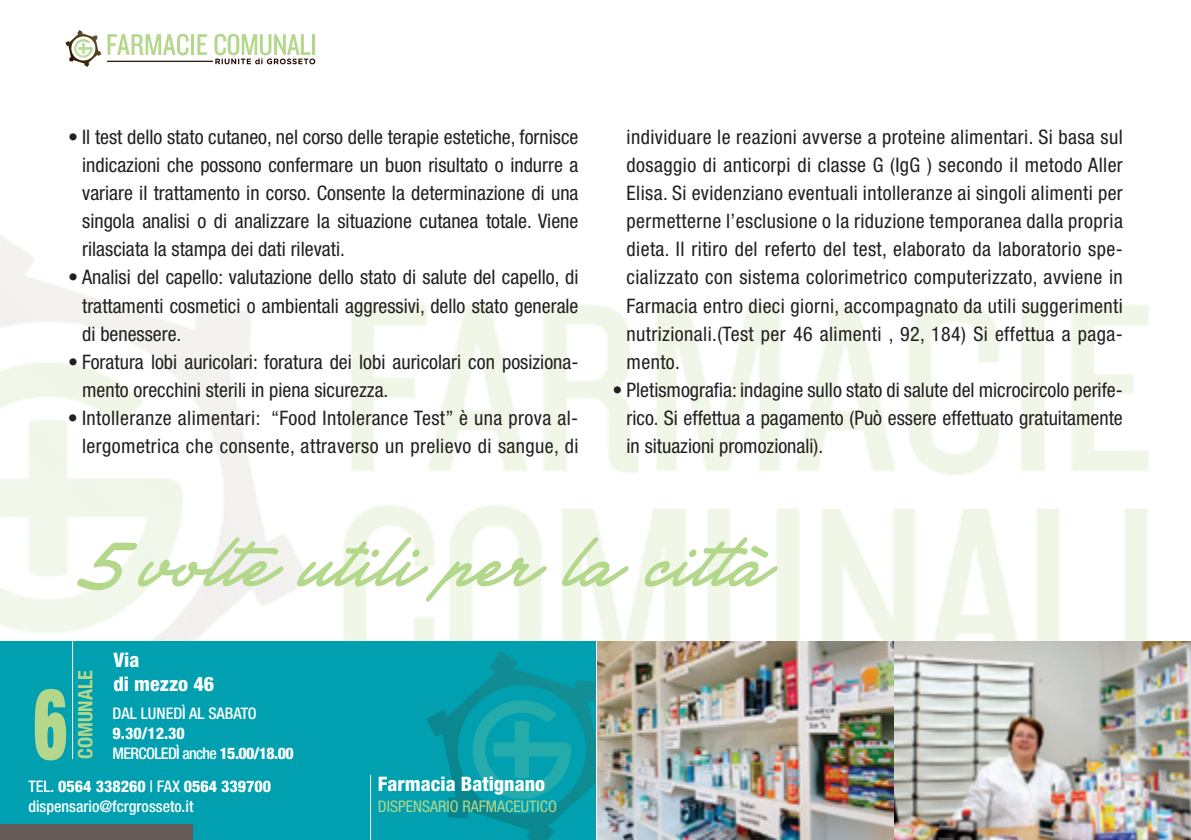
<style>
.page{position:relative;width:1191px;height:840px;background:#fff}
.page>*{position:absolute;margin:0;border:0;box-sizing:border-box;transform-origin:0 0}
.t1{font:900 expanded 99px "Helvetica Neue";color:#b3d78b;scale:.64 1}
.t2{font:condensed 20px/28px "Helvetica Neue";color:#231f20;text-align:justify}
.t3{font:condensed 20px/28px "Helvetica Neue";letter-spacing:.02em;color:#231f20;text-align:right}
.t4{font:800 condensed 20px/24px "Helvetica Neue";color:#fff}
.t5{font:700 condensed 20px "Helvetica Neue";color:#b3d78b}
.t6{font:800 condensed 16px/32.8px "Helvetica Neue";color:#fff}
.t7{font:500 condensed 16px "Helvetica Neue";color:#fff}
.t8{font:condensed 16px "Helvetica Neue";color:#b3d78b}
.s1{font-weight:500}
</style>
<div class="page">
<img style="left:0;top:236px;width:1149px;height:571px">
<svg style="left:297px;top:537px;width:249px;height:64px"></svg>
<svg style="left:562px;top:537px;width:66px;height:49px"></svg>
<svg style="left:644px;top:537px;width:134px;height:49px"></svg>
<svg style="left:77px;top:537px;width:206px;height:54px"></svg>
<svg style="left:65px;top:30px;width:36px;height:37px"></svg>
<hr style="left:107px;top:61px;width:106px;height:1px;background:#230d02">
<svg style="left:107px;top:34px;width:81px;height:21px"></svg>
<hr style="left:191px;top:34px;width:3px;height:21px;background:#b3d78b">
<svg style="left:197px;top:34px;width:10px;height:21px"></svg>
<svg style="left:214px;top:34px;width:101px;height:30px"></svg>
<div style="left:0;top:641px;width:595px;height:198px;background:#00a0b0"></div>
<svg style="left:426px;top:652px;width:169px;height:187px"></svg>
<img style="left:597px;top:641px;width:296px;height:198px">
<img style="left:895px;top:641px;width:296px;height:198px">
<hr style="left:72px;top:641px;width:1px;height:117px;background:#fff">
<hr style="left:370px;top:774px;width:1px;height:65px;background:#fff">
<div style="left:0;top:823px;width:193px;height:16px;background:#655c58"></div>
<p class="t2" style="left:82px;top:123px;width:498px;text-indent:-14px">• Il test dello stato cutaneo, nel corso delle terapie estetiche, fornisce indicazioni che possono confermare un buon risultato o indurre a variare il trattamento in corso. Consente la determinazione di una singola analisi o di analizzare la situazione cutanea totale. Viene rilasciata la stampa dei dati rilevati.</p>
<p class="t2" style="left:82px;top:263px;width:498px;text-indent:-14px">• Analisi del capello: valutazione dello stato di salute del capello, di trattamenti cosmetici o ambientali aggressivi, dello stato generale di benessere.</p>
<p class="t2" style="left:82px;top:347px;width:498px;text-indent:-14px">• Foratura lobi auricolari: foratura dei lobi auricolari con posiziona&shy;mento orecchini sterili in piena sicurezza.</p>
<p class="t3" style="left:68px;top:403px;width:512px">• Intolleranze alimentari: “Food Intolerance Test” è una prova al&shy;lergometrica che consente, attraverso un prelievo di sangue, di</p>
<p class="t2" style="left:626px;top:123px;width:498px">individuare le reazioni avverse a proteine alimentari. Si basa sul dosaggio di anticorpi di classe G (IgG ) secondo il metodo Aller Elisa. Si evidenziano eventuali intolleranze ai singoli alimenti per permetterne l’esclusione o la riduzione temporanea dalla propria dieta. Il ritiro del referto del test, elaborato da laboratorio spe&shy;cializzato con sistema colorimetrico computerizzato, avviene in Farmacia entro dieci giorni, accompagnato da utili suggerimenti nutrizionali.(Test per 46 alimenti , 92, 184) Si effettua a paga&shy;mento.</p>
<p class="t2" style="left:626px;top:375px;width:498px;text-indent:-14px">• Pletismografia: indagine sullo stato di salute del microcircolo perife&shy;rico. Si effettua a pagamento (Può essere effettuato gratuitamente in situazioni promozionali).</p>
<p class="t4" style="left:113px;top:647px;width:102px">Via<br>di mezzo 46</p>
<p class="t5" style="left:73px;top:758px;width:90px;rotate:-90deg">Comunale</p>
<h1 class="t1" style="left:34px;top:660px;width:53px">6</h1>
<p class="t7" style="left:113px;top:703px;width:105px">Dal lunedì al SABATO</p>
<p class="t6" style="left:113px;top:716px;width:74px">9.30/12.30</p>
<p class="t7" style="left:113px;top:743px;width:9px">MERCOLE</p>
<p class="t6" style="left:28px;top:736px;width:267px;text-indent:140px"><span class="s1">Dì anche</span> 15.00/18.00 <span class="s1">tel.</span> 0564 338260 <span class="s1">| fax</span> 0564 339700</p>
<p class="t7" style="left:28px;top:796px;width:167px">dispensario@fcrgrosseto.it</p>
<p class="t4" style="left:378px;top:771px;width:169px">Farmacia Batignano</p>
<p class="t8" style="left:378px;top:796px;width:9px">dispensario</p>
<p class="t8" style="left:462px;top:796px;width:9px">rafmaceutico</p>
</div>
